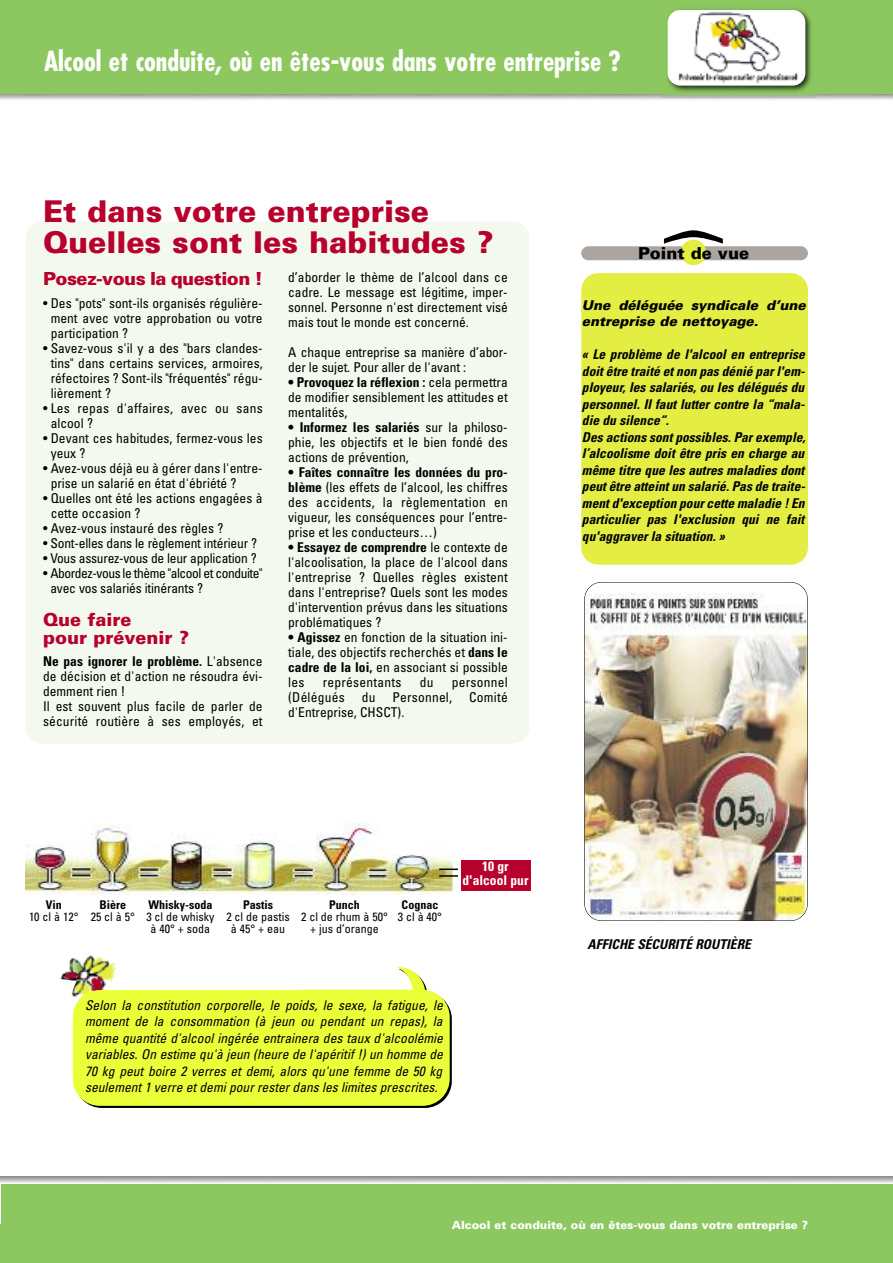
<style>
.page{position:relative;width:893px;height:1263px;background:#fff}
.page>*{position:absolute;margin:0;border:0;box-sizing:border-box;transform-origin:0 0}
.t1{font:72px "Univers";color:#000}
.t2{font:900 30px/31.5px "Univers";color:#b8002c}
.t3{font:700 condensed 27px "Futura";color:#fff}
.t4{font:900 18px "Univers";letter-spacing:-.025em;color:#b8002c}
.t5{font:900 18px/18px "Univers";color:#b8002c}
.t6{font:900 16.5px "Univers";color:#000}
.t7{font:condensed 13.5px/15px "Univers";color:#000;text-align:justify}
.t8{font:italic 700 condensed 13.5px/16.5px "Univers";color:#000}
.t9{font:italic condensed 13.5px/16.5px "Univers";color:#000;text-align:justify}
.t10{font:condensed 13.5px/15px "Univers";letter-spacing:-.03em;color:#000}
.t11{font:italic 900 13.5px/16.5px "Univers";color:#000}
.t12{font:condensed 13.5px "Univers";letter-spacing:-.02em;color:#000}
.t13{font:condensed 13.5px "Univers";letter-spacing:.02em;color:#000}
.t14{font:700 condensed 13.5px/13.5px "Univers";color:#fff;text-align:center}
.t15{font:condensed 12px/12px "Univers";color:#000;text-align:center}
.t16{font:700 condensed 12px "Univers";color:#000}
.t17{font:900 11.25px "Univers";color:#fff}
.s1{font-weight:700}
</style>
<div class="page">
<div style="left:0;top:1184px;width:893px;height:79px;background:#8cc85f"></div>
<div style="left:26px;top:222px;width:503px;height:521px;background:#f4f9ef;border-radius:17px"></div>
<div style="left:0;top:0;width:893px;height:94px;background:#8cc85f"></div>
<img style="left:26px;top:823px;width:427px;height:71px">
<div style="left:461px;top:860px;width:69px;height:30px;background:#b8002c"></div>
<div style="left:581px;top:273px;width:227px;height:292px;background:#e3ed42;border-radius:17px"></div>
<div style="left:581px;top:246px;width:227px;height:14px;background:#aaa5a0;border-radius:7px"></div>
<div style="left:681px;top:240px;width:25px;height:25px;background:#e3ed42;border-radius:50%"></div>
<img style="left:584px;top:582px;width:224px;height:339px;border-radius:17px">
<div style="left:584px;top:582px;width:224px;height:339px;border:1px solid #000;border-radius:17px"></div>
<svg style="left:439px;top:868px;width:19px;height:9px"></svg>
<img style="left:60px;top:955px;width:56px;height:42px">
<svg style="left:73px;top:967px;width:377px;height:139px;background:#ecfc56"></svg>
<img style="left:662px;top:9px;width:155px;height:88px">
<img style="left:668px;top:10px;width:137px;height:76px;border-radius:13px">
<h3 class="t3" style="left:44px;top:49px;width:578px">Alcool et conduite, où en êtes-vous dans votre entreprise ?</h3>
<h2 class="t2" style="left:43px;top:198px;width:452px">Et dans votre entreprise<br>Quelles sont les habitudes ?</h2>
<h3 class="t4" style="left:43px;top:272px;width:221px">Posez-vous la question !</h3>
<p class="t7" style="left:51px;top:296px;width:213px;text-indent:-8px">• Des "pots" sont-ils organisés régulière&shy;ment avec votre approbation ou votre participation ?</p>
<p class="t7" style="left:51px;top:341px;width:213px;text-indent:-8px">• Savez-vous s'il y a des "bars clandes&shy;tins" dans certains services, armoires, réfectoires ? Sont-ils "fréquentés" régu&shy;lièrement ?</p>
<p class="t7" style="left:51px;top:401px;width:213px;text-indent:-8px">• Les repas d'affaires, avec ou sans alcool ?</p>
<p class="t7" style="left:51px;top:431px;width:213px;text-indent:-8px">• Devant ces habitudes, fermez-vous les yeux ?</p>
<p class="t7" style="left:51px;top:461px;width:213px;text-indent:-8px">• Avez-vous déjà eu à gérer dans l'entre&shy;prise un salarié en état d'ébriété ?</p>
<p class="t7" style="left:51px;top:491px;width:213px;text-indent:-8px">• Quelles ont été les actions engagées à cette occasion ?</p>
<p class="t7" style="left:43px;top:521px;width:182px">• Avez-vous instauré des règles ?</p>
<p class="t7" style="left:43px;top:536px;width:216px">• Sont-elles dans le règlement intérieur ?</p>
<p class="t12" style="left:43px;top:553px;width:215px">• Vous assurez-vous de leur application ?</p>
<p class="t10" style="left:50px;top:566px;width:214px;text-indent:-7px">• Abordez-vous le thème "alcool et conduite" avec vos salariés itinérants ?</p>
<h3 class="t5" style="left:43px;top:612px;width:148px">Que faire<br>pour prévenir ?</h3>
<p class="t7" style="left:43px;top:655px;width:221px;text-align:left"><span class="s1">Ne pas ignorer le problème.</span> L'absence de décision et d'action ne résoudra évi&shy;demment rien !<br>Il est souvent plus facile de parler de sécurité routière à ses employés, et</p>
<p class="t7" style="left:288px;top:271px;width:221px">d’aborder le thème de l’alcool dans ce cadre. Le message est légitime, imper&shy;sonnel. Personne n'est directement visé mais tout le monde est concerné.</p>
<p class="t7" style="left:288px;top:346px;width:221px">A chaque entreprise sa manière d’abor&shy;der le sujet. Pour aller de l'avant :</p>
<p class="t7" style="left:288px;top:376px;width:221px"><span class="s1">• Provoquez la réflexion :</span> cela permettra de modifier sensiblement les attitudes et mentalités,</p>
<p class="t7" style="left:288px;top:421px;width:221px"><span class="s1">• Informez les salariés</span> sur la philoso&shy;phie, les objectifs et le bien fondé des actions de prévention,</p>
<p class="t7" style="left:288px;top:466px;width:221px"><span class="s1">• Faîtes connaître les données du pro&shy;blème</span> (les effets de l’alcool, les chiffres des accidents, la règlementation en vigueur, les conséquences pour l’entre&shy;prise et les conducteurs…)</p>
<p class="t7" style="left:288px;top:541px;width:221px"><span class="s1">• Essayez de comprendre</span> le contexte de l'alcoolisation, la place de l'alcool dans l'entreprise ? Quelles règles existent dans l'entreprise? Quels sont les modes d'intervention prévus dans les situations problématiques ?</p>
<p class="t7" style="left:288px;top:631px;width:221px"><span class="s1">• Agissez</span> en fonction de la situation ini&shy;tiale, des objectifs recherchés et <span class="s1">dans le cadre de la loi,</span> en associant si possible les</p>
<p class="t13" style="left:323px;top:677px;width:80px">représentants</p>
<p class="t7" style="left:420px;top:676px;width:15px">du</p>
<p class="t13" style="left:452px;top:677px;width:57px">personnel</p>
<p class="t13" style="left:288px;top:692px;width:89px">(Délégués du</p>
<p class="t7" style="left:288px;top:691px;width:221px;text-indent:104px">Personnel, Comité d'Entreprise, CHSCT).</p>
<p class="t16" style="left:46px;top:900px;width:17px">Vin</p>
<p class="t15" style="left:29px;top:912px;width:51px">10 cl à 12°</p>
<p class="t16" style="left:99px;top:900px;width:28px">Bière</p>
<p class="t15" style="left:91px;top:912px;width:46px">25 cl à 5°</p>
<p class="t16" style="left:148px;top:900px;width:65px">Whisky-soda</p>
<p class="t15" style="left:146px;top:912px;width:70px">3 cl de whisky à 40° + soda</p>
<p class="t16" style="left:243px;top:900px;width:31px">Pastis</p>
<p class="t15" style="left:226px;top:912px;width:65px">2 cl de pastis à 45° + eau</p>
<p class="t16" style="left:329px;top:900px;width:32px">Punch</p>
<p class="t15" style="left:301px;top:912px;width:88px">2 cl de rhum à 50° + jus d’orange</p>
<p class="t16" style="left:402px;top:900px;width:38px">Cognac</p>
<p class="t15" style="left:398px;top:912px;width:46px">3 cl à 40°</p>
<p class="t14" style="left:463px;top:861px;width:67px">10 gr d'alcool pur</p>
<p class="t9" style="left:85px;top:998px;width:359px">Selon la constitution corporelle, le poids, le sexe, la fatigue, le moment de la consommation (à jeun ou pendant un repas), la même quantité d'alcool ingérée entrainera des taux d'alcoolémie variables. On estime qu'à jeun (heure de l'apéritif !) un homme de 70 kg peut boire 2 verres et demi, alors qu'une femme de 50 kg seulement 1 verre et demi pour rester dans les limites prescrites.</p>
<h1 class="t1" style="left:723px;top:225px;width:25px;rotate:90deg">(</h1>
<p class="t6" style="left:638px;top:247px;width:113px">Point de vue</p>
<p class="t11" style="left:582px;top:298px;width:225px">Une déléguée syndicale d’une entreprise de nettoyage.</p>
<p class="t8" style="left:582px;top:347px;width:225px">« Le problème de l'alcool en entreprise doit être traité et non pas dénié par l'em&shy;ployeur, les salariés, ou les délégués du personnel. Il faut lutter contre la “mala&shy;die du silence“.<br>Des actions sont possibles. Par exemple, l’alcoolisme doit être pris en charge au même titre que les autres maladies dont peut être atteint un salarié. Pas de traite&shy;ment d'exception pour cette maladie ! En particulier pas l'exclusion qui ne fait qu'aggraver la situation. »</p>
<p class="t8" style="left:588px;top:937px;width:165px">AFFICHE SÉCURITÉ ROUTIÈRE</p>
<p class="t17" style="left:452px;top:1221px;width:358px">Alcool et conduite, où en êtes-vous dans votre entreprise ?</p>
</div>
